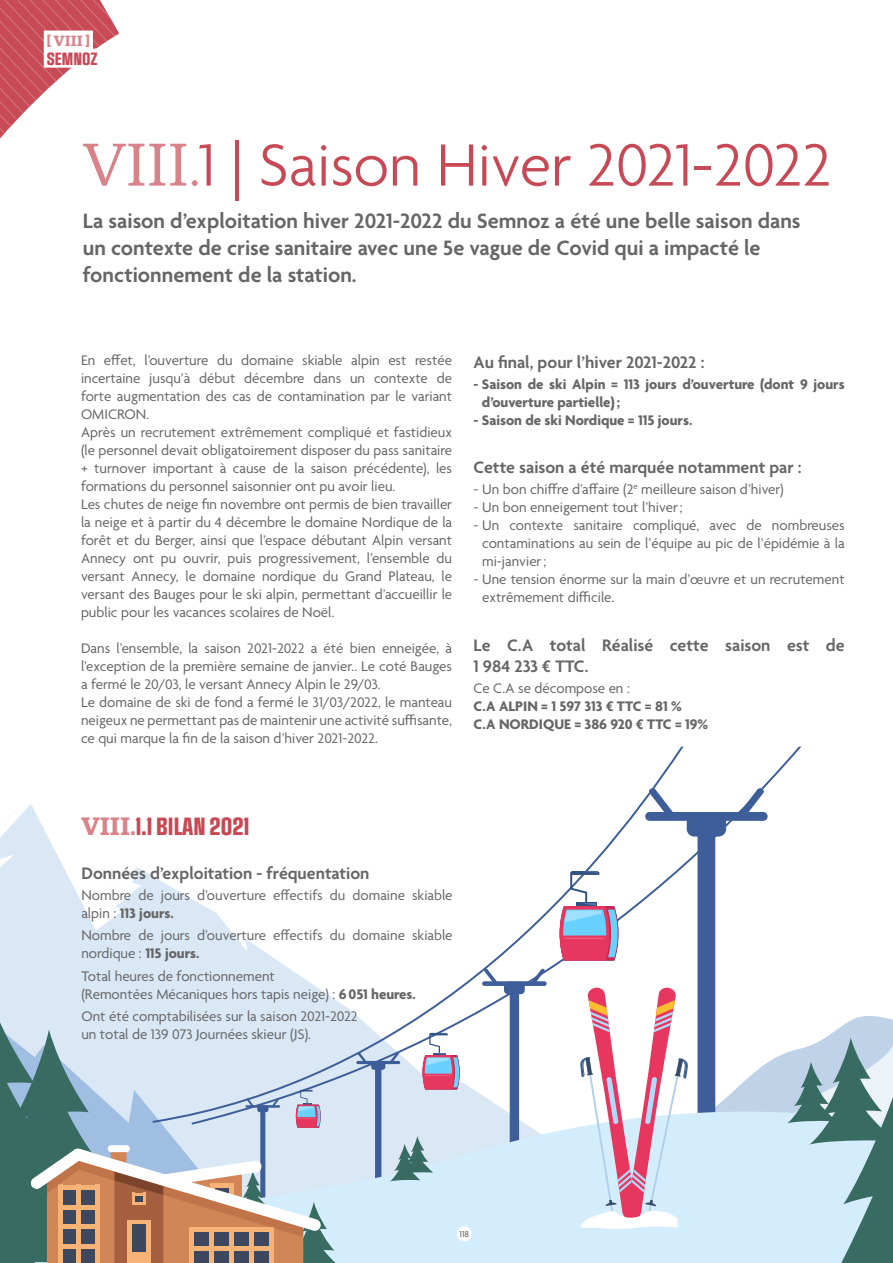
<style>
.page{position:relative;width:893px;height:1263px;background:#fff}
.page>*{position:absolute;margin:0;border:0;box-sizing:border-box;transform-origin:0 0}
.t1{font:300 64.5px "Agenda";color:#c74955}
.t2{font:600 22.5px/27px "Agenda";color:#666}
.t3{font:700 21px "Social Gothic";color:#c74955}
.t4{font:600 18px/21.6px "Agenda";color:#666}
.t5{font:15px/18px "Agenda";color:#666}
.t6{font:700 15px/18px "Agenda";color:#666}
.t7{font:700 15px "Bookman Old Style";color:#d9828a}
.t8{font:700 15px "Social Gothic";color:#c74955}
.t9{font:500 9px "Agenda";color:#666}
.s1{font-family:"Social Gothic"}
.s2{font-family:"Bookman Old Style";font-weight:400;font-size:61.5px;color:#d9828a}
.s3{color:#d9828a}
.s4{font-family:"Bookman Old Style";font-size:25.5px;color:#d9828a}
.s5{font-weight:700}
</style>
<div class="page">
<svg style="left:0;top:805px;width:152px;height:173px;fill:#dae7f5"></svg>
<svg style="left:0;top:804px;width:31px;height:148px;background:#deeaf6"></svg>
<svg style="left:83px;top:867px;width:58px;height:63px"></svg>
<svg style="left:152px;top:876px;width:40px;height:106px;background:#dde9f6"></svg>
<svg style="left:192px;top:747px;width:609px;height:364px"></svg>
<svg style="left:560px;top:871px;width:58px;height:89px"></svg>
<svg style="left:423px;top:1033px;width:37px;height:56px"></svg>
<div style="left:343px;top:1111px;width:224px;height:152px;background:#d4edfc"></div>
<svg style="left:390px;top:1136px;width:43px;height:45px;background:#94b2b7"></svg>
<svg style="left:567px;top:987px;width:326px;height:276px"></svg>
<svg style="left:0;top:982px;width:343px;height:281px;background:#b7bcbf"></svg>
<div style="left:457px;top:1226px;width:15px;height:15px;background:#fff;border-radius:50%"></div>
<svg style="left:0;top:0;width:119px;height:139px"></svg>
<div style="left:44px;top:31px;width:49px;height:19px;background:#fff"></div>
<div style="left:44px;top:49px;width:57px;height:19px;background:#fff"></div>
<p class="t7" style="left:47px;top:32px;width:45px"><span class="s1">[</span> VIII <span class="s1">]</span></p>
<p class="t8" style="left:47px;top:49px;width:52px">SEMNOZ</p>
<h1 class="t1" style="left:83px;top:130px;width:750px"><span class="s2">VIII</span><span class="s3">.</span>1 | Saison Hiver 2021-2022</h1>
<h2 class="t2" style="left:83px;top:208px;width:719px">La saison d’exploitation hiver 2021-2022 du Semnoz a été une belle saison dans un contexte de crise sanitaire avec une 5e vague de Covid qui a impacté le fonctionnement de la station.</h2>
<p class="t5" style="left:81px;top:353px;width:373px">En effet, l’ouverture du domaine skiable alpin est restée incertaine jusqu’à début décembre dans un contexte de forte augmentation des cas de contamination par le variant OMICRON.<br>Après un recrutement extrêmement compliqué et fastidieux (le personnel devait obligatoirement disposer du pass sanitaire + turnover important à cause de la saison précédente), les formations du personnel saisonnier ont pu avoir lieu.<br>Les chutes de neige fin novembre ont permis de bien travailler la neige et à partir du 4 décembre le domaine Nordique de la forêt et du Berger, ainsi que l’espace débutant Alpin versant Annecy ont pu ouvrir, puis progressivement, l’ensemble du versant Annecy, le domaine nordique du Grand Plateau, le versant des Bauges pour le ski alpin, permettant d’accueillir le public pour les vacances scolaires de Noël.</p>
<p class="t5" style="left:81px;top:641px;width:373px">Dans l’ensemble, la saison 2021-2022 a été bien enneigée, à l’exception de la première semaine de janvier.. Le coté Bauges a fermé le 20/03, le versant Annecy Alpin le 29/03.<br>Le domaine de ski de fond a fermé le 31/03/2022, le manteau neigeux ne permettant pas de maintenir une activité suffisante, ce qui marque la fin de la saison d’hiver 2021-2022.</p>
<p class="t4" style="left:474px;top:352px;width:232px">Au final, pour l’hiver 2021-2022 :</p>
<p class="t6" style="left:482px;top:376px;width:364px;text-indent:-8px">- Saison de ski Alpin = 113 jours d’ouverture (dont 9 jours d’ouverture partielle);</p>
<p class="t6" style="left:474px;top:412px;width:220px">- Saison de ski Nordique = 115 jours.</p>
<p class="t4" style="left:474px;top:458px;width:330px">Cette saison a été marquée notamment par :</p>
<p class="t5" style="left:474px;top:481px;width:312px">- Un bon chiffre d’affaire (2<sup>e</sup> meilleure saison d’hiver)</p>
<p class="t5" style="left:474px;top:499px;width:211px">- Un bon enneigement tout l’hiver;</p>
<p class="t5" style="left:482px;top:517px;width:364px;text-align:justify;text-indent:-9px">- Un contexte sanitaire compliqué, avec de nombreuses contaminations au sein de l’équipe au pic de l’épidémie à la mi-janvier;</p>
<p class="t5" style="left:482px;top:571px;width:364px;text-indent:-9px">- Une tension énorme sur la main d’œuvre et un recrutement extrêmement difficile.</p>
<p class="t4" style="left:474px;top:635px;width:373px">Le C.A total Réalisé cette saison est de<br>1 984 233 € TTC.</p>
<p class="t5" style="left:474px;top:680px;width:158px">Ce C.A se décompose en :</p>
<p class="t6" style="left:474px;top:698px;width:236px">C.A ALPIN = 1 597 313 € TTC = 81 %<br>C.A NORDIQUE = 386 920 € TTC = 19%</p>
<h3 class="t3" style="left:81px;top:813px;width:170px"><span class="s4">VIII</span><span class="s3">.</span>1.1 BILAN 2021</h3>
<p class="t4" style="left:81px;top:863px;width:290px">Données d’exploitation - fréquentation</p>
<p class="t5" style="left:81px;top:887px;width:373px">Nombre de jours d’ouverture effectifs du domaine skiable alpin : <span class="s5">113 jours.</span></p>
<p class="t5" style="left:81px;top:927px;width:373px">Nombre de jours d’ouverture effectifs du domaine skiable nordique : <span class="s5">115 jours.</span></p>
<p class="t5" style="left:81px;top:968px;width:336px">Total heures de fonctionnement<br>(Remontées Mécaniques hors tapis neige) : <span class="s5">6051 heures.</span></p>
<p class="t5" style="left:81px;top:1008px;width:278px">Ont été comptabilisées sur la saison 2021-2022 un total de 139 073 Journées skieur (JS).</p>
<p class="t9" style="left:460px;top:1229px;width:11px">118</p>
</div>
